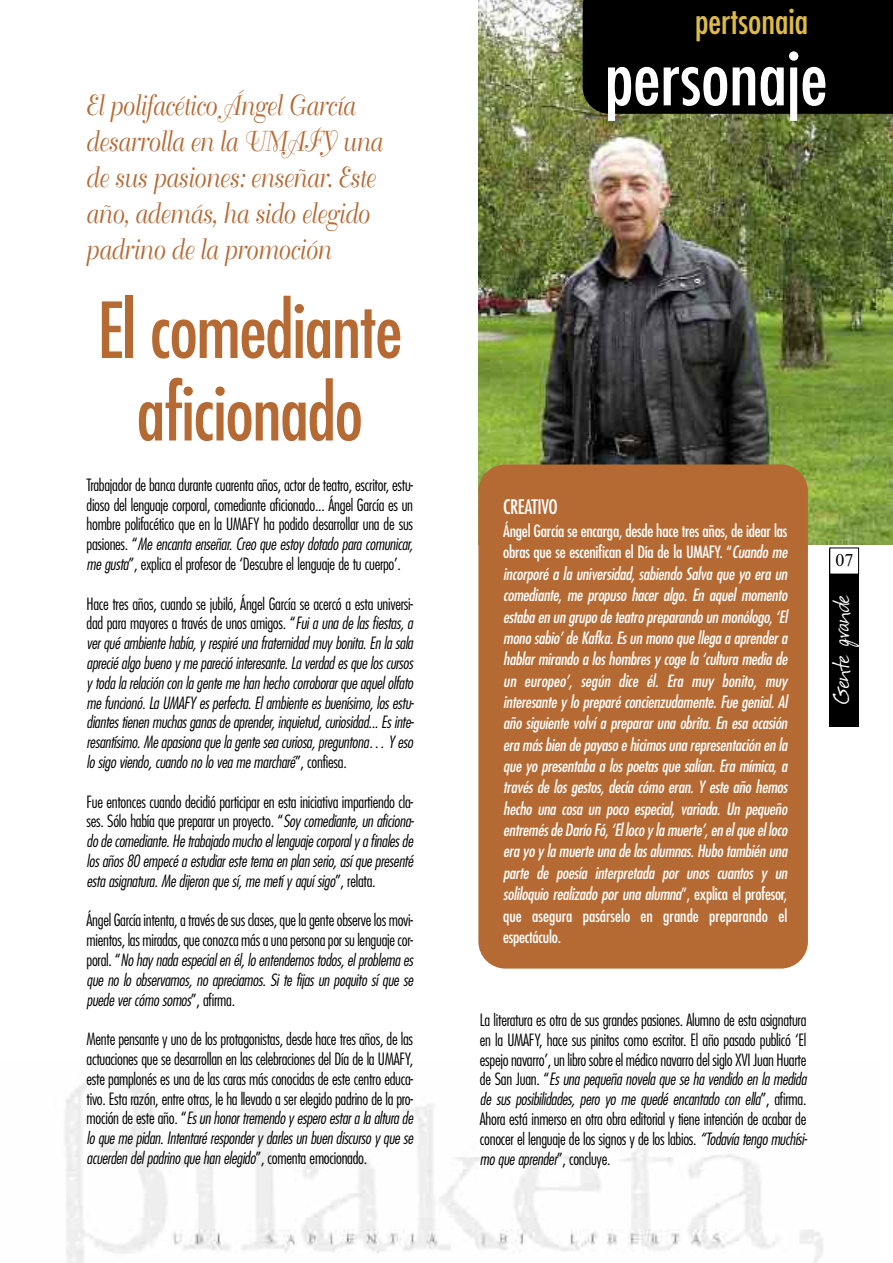
<style>
.page{position:relative;width:893px;height:1263px;background:#fff}
.page>*{position:absolute;margin:0;border:0;box-sizing:border-box;transform-origin:0 0}
.t1{font:condensed 75px/82.5px "Futura";letter-spacing:-.015em;color:#b66a33;text-align:center}
.t2{font:condensed 75px "Futura";color:#fff}
.t3{font:condensed 35.25px "Futura";color:#dcbb46}
.t4{font:28.5px/36px "Bellevue";color:#b66a33;scale:.8 1}
.t5{font:22.5px "Festus";color:#fff}
.t6{font:condensed 19.5px "Futura";letter-spacing:-.015em;color:#fff}
.t7{font:18px "Times New Roman";color:#000}
.t8{font:300 condensed 16.5px/19.8px "Futura";letter-spacing:-.015em;color:#000;text-align:justify}
.t9{font:italic condensed 16.5px/21.3px "Futura";letter-spacing:-.015em;color:#fff;text-align:justify}
.t10{font:italic 300 condensed 16.5px/19.8px "Futura";letter-spacing:-.015em;color:#000;text-align:justify}
.s1{font-style:italic}
.s2{font-style:normal}
</style>
<div class="page">
<img style="left:478px;top:0;width:415px;height:544px">
<div style="left:478px;top:464px;width:330px;height:504px;background:#b66a33;border-radius:27px"></div>
<img style="left:65px;top:1077px;width:758px;height:186px">
<div style="left:583px;top:0;width:310px;height:114px;background:#000"></div>
<div style="left:829px;top:549px;width:30px;height:178px;background:#000"></div>
<div style="left:830px;top:548px;width:28px;height:26px;background:#fff"></div>
<div style="left:829px;top:548px;width:30px;height:26px;border:1px solid #000"></div>
<h3 class="t4" style="left:85px;top:89px;width:372px">El polifacético Ángel García desarrolla en la UMAFY una de sus pasiones: enseñar. Este año, además, ha sido elegido padrino de la promoción</h3>
<h1 class="t1" style="left:97px;top:293px;width:307px">El comediante aficionado</h1>
<p class="t8" style="left:87px;top:476px;width:328px">Trabajador de banca durante cuarenta años, actor de teatro, escritor, estu&shy;dioso del lenguaje corporal, comediante aficionado... Ángel García es un hombre polifacético que en la UMAFY ha podido desarrollar una de sus pasiones. “<span class="s1">Me encanta enseñar. Creo que estoy dotado para comunicar, me gusta</span>”, explica el profesor de ‘Descubre el lenguaje de tu cuerpo’.</p>
<p class="t10" style="left:87px;top:595px;width:329px"><span class="s2">Hace tres años, cuando se jubiló, Ángel García se acercó a esta universi&shy;dad para mayores a través de unos amigos. “</span>Fui a una de las fiestas, a ver qué ambiente había, y respiré una fraternidad muy bonita. En la sala aprecié algo bueno y me pareció interesante. La verdad es que los cursos y toda la relación con la gente me han hecho corroborar que aquel olfato me funcionó. La UMAFY es perfecta. El ambiente es buenísimo, los estu&shy;diantes tienen muchas ganas de aprender, inquietud, curiosidad... Es inte&shy;resantísimo. Me apasiona que la gente sea curiosa, preguntona… Y eso lo sigo viendo, cuando no lo vea me marcharé<span class="s2">”, confiesa.</span></p>
<p class="t10" style="left:87px;top:793px;width:329px"><span class="s2">Fue entonces cuando decidió participar en esta iniciativa impartiendo cla&shy;ses. Sólo había que preparar un proyecto. “</span>Soy comediante, un aficiona&shy;do de comediante. He trabajado mucho el lenguaje corporal y a finales de los años 80 empecé a estudiar este tema en plan serio, así que presenté esta asignatura. Me dijeron que sí, me metí y aquí sigo<span class="s2">”, relata.</span></p>
<p class="t8" style="left:87px;top:911px;width:328px">Ángel García intenta, a través de sus clases, que la gente observe los movi&shy;mientos, las miradas, que conozca más a una persona por su lenguaje cor&shy;poral. “<span class="s1">No hay nada especial en él, lo entendemos todos, el problema es que no lo observamos, no apreciamos. Si te fijas un poquito sí que se puede ver cómo somos</span>”, afirma.</p>
<p class="t8" style="left:87px;top:1030px;width:328px">Mente pensante y uno de los protagonistas, desde hace tres años, de las actuaciones que se desarrollan en las celebraciones del Día de la UMAFY, este pamplonés es una de las caras más conocidas de este centro educa&shy;tivo. Esta razón, entre otras, le ha llevado a ser elegido padrino de la pro&shy;moción de este año. “<span class="s1">Es un honor tremendo y espero estar a la altura de lo que me pidan. Intentaré responder y darles un buen discurso y que se acuerden del padrino que han elegido</span>”, comenta emocionado.</p>
<h2 class="t3" style="left:695px;top:5px;width:115px">pertsonaia</h2>
<h1 class="t2" style="left:605px;top:43px;width:224px">personaje</h1>
<p class="t6" style="left:503px;top:498px;width:56px">CREATIVO</p>
<p class="t9" style="left:503px;top:521px;width:286px"><span class="s2">Ángel García se encarga, desde hace tres años, de idear las obras que se escenifican el Día de la UMAFY. “</span>Cuando me incorporé a la universidad, sabiendo Salva que yo era un comediante, me propuso hacer algo. En aquel momento estaba en un grupo de teatro preparando un monólogo, ‘El mono sabio’ de Kafka. Es un mono que llega a aprender a hablar mirando a los hombres y coge la ‘cultura media de un europeo’, según dice él. Era muy bonito, muy interesante y lo preparé concienzudamente. Fue genial. Al año siguiente volví a preparar una obrita. En esa ocasión era más bien de payaso e hicimos unarepresentación en la que yo presentaba a los poetas que salían. Era mímica, a través de los gestos, decía cómo eran. Y este año hemos hecho una cosa un poco especial, variada. Un pequeño entremés de Darío Fó, ‘El loco y la muerte’, en el que el loco era yo y la muerte una de las alumnas. Hubo también una parte de poesía interpretada por unos cuantos y un soliloquio realizado por una alumna<span class="s2">”, explica el profesor, que asegura pasárselo en grande preparando el espectáculo.</span></p>
<p class="t7" style="left:835px;top:550px;width:19px">07</p>
<h3 class="t5" style="left:827px;top:704px;width:111px;rotate:-90deg">Gente grande</h3>
<p class="t8" style="left:480px;top:1011px;width:329px">La literatura es otra de sus grandes pasiones. Alumno de esta asignatura en la UMAFY, hace sus pinitos como escritor. El año pasado publicó ‘El espejo navarro’, un libro sobre el médico navarro del siglo XVI Juan Huarte de San Juan. “<span class="s1">Es una pequeña novela que se ha vendido en la medida de sus posibilidades, pero yo me quedé encantado con ella</span>”, afirma.<br>Ahora está inmerso en otra obra editorial y tiene intención de acabar de conocer el lenguaje de los signos y de los labios. <span class="s1">“Todavía tengo muchísi&shy;mo que aprender</span>”, concluye.</p>
</div>
